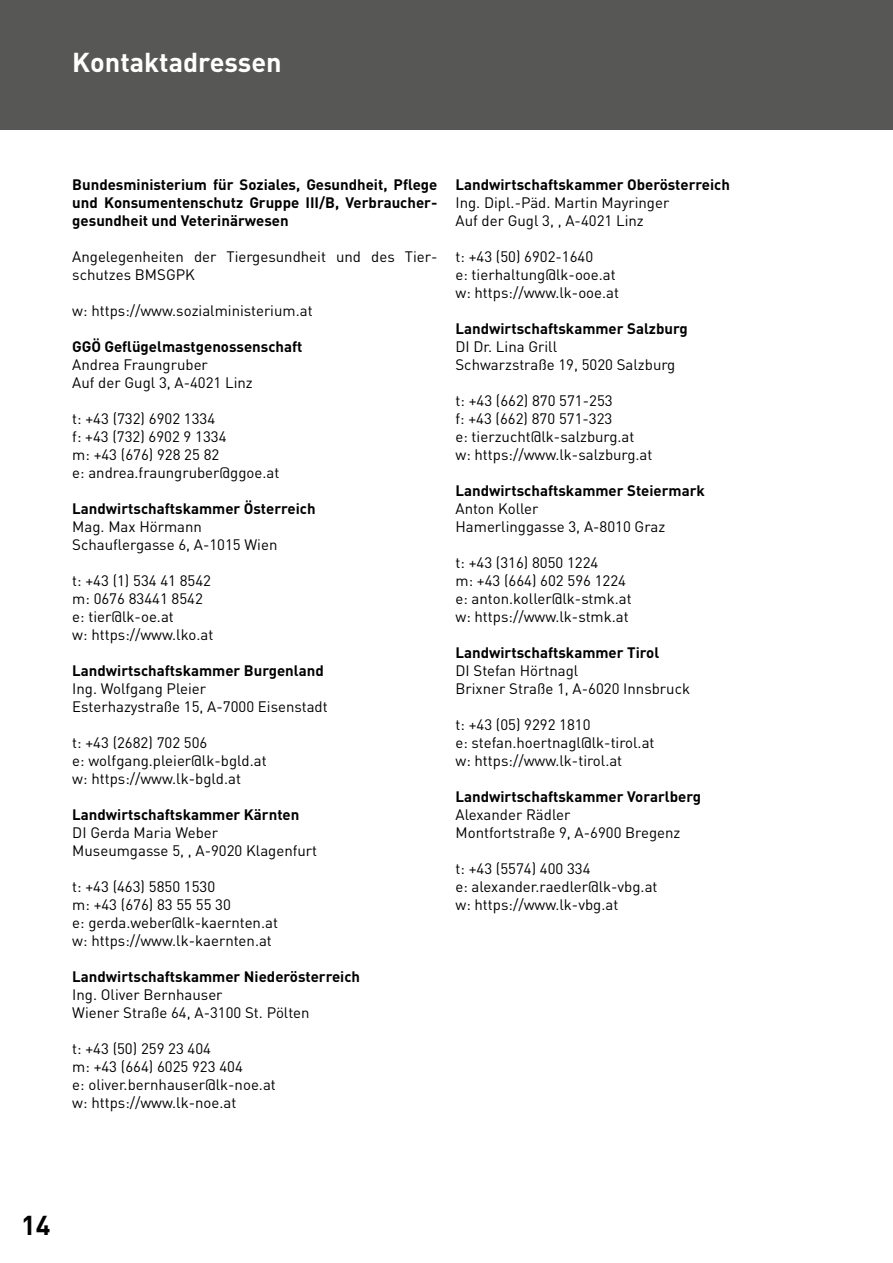
<style>
.page{position:relative;width:893px;height:1263px;background:#fff}
.page>*{position:absolute;margin:0;border:0;box-sizing:border-box;transform-origin:0 0}
.t1{font:700 27px "DIN Pro";color:#fff}
.t2{font:700 27px "DIN Pro";color:#000}
.t3{font:15px/18px "DIN Pro";color:#000}
.t4{font:700 15px/18px "DIN Pro";color:#000;text-align:justify}
</style>
<div class="page">
<div style="left:0;top:0;width:893px;height:130px;background:#575756"></div>
<h1 class="t1" style="left:72px;top:44px;width:211px">Kontaktadressen</h1>
<p class="t4" style="left:72px;top:175px;width:367px">Bundesministerium für Soziales, Gesundheit, Pflege und Konsumentenschutz Gruppe III/B, Verbraucher&shy;gesundheit und Veterinärwesen</p>
<p class="t3" style="left:72px;top:247px;width:367px">Angelegenheiten der Tiergesundheit und des Tier&shy;schutzes BMSGPK</p>
<p class="t3" style="left:72px;top:301px;width:242px">w: https://www.sozialministerium.at</p>
<p class="t4" style="left:72px;top:337px;width:232px">GGÖ Geflügelmastgenossenschaft</p>
<p class="t3" style="left:72px;top:355px;width:182px">Andrea Fraungruber<br>Auf der Gugl 3, A-4021 Linz</p>
<p class="t3" style="left:72px;top:409px;width:209px">t: +43 (732) 6902 1334<br>f: +43 (732) 6902 9 1334<br>m: +43 (676) 928 25 82<br>e: andrea.fraungruber@ggoe.at</p>
<p class="t4" style="left:72px;top:499px;width:245px">Landwirtschaftskammer Österreich</p>
<p class="t3" style="left:72px;top:517px;width:207px">Mag. Max Hörmann<br>Schauflergasse 6, A-1015 Wien</p>
<p class="t3" style="left:72px;top:571px;width:143px">t: +43 (1) 534 41 8542 m: 0676 83441 8542 e: tier@lk-oe.at<br>w: https://www.lko.at</p>
<p class="t4" style="left:72px;top:661px;width:253px">Landwirtschaftskammer Burgenland</p>
<p class="t3" style="left:72px;top:679px;width:257px">Ing. Wolfgang Pleier<br>Esterhazystraße 15, A-7000 Eisenstadt</p>
<p class="t3" style="left:72px;top:733px;width:196px">t: +43 (2682) 702 506<br>e: wolfgang.pleier@lk-bgld.at w: https://www.lk-bgld.at</p>
<p class="t4" style="left:72px;top:805px;width:229px">Landwirtschaftskammer Kärnten</p>
<p class="t3" style="left:72px;top:823px;width:246px">DI Gerda Maria Weber<br>Museumgasse 5, , A-9020 Klagenfurt</p>
<p class="t3" style="left:72px;top:877px;width:207px">t: +43 (463) 5850 1530<br>m: +43 (676) 83 55 55 30<br>e: gerda.weber@lk-kaernten.at w: https://www.lk-kaernten.at</p>
<p class="t4" style="left:72px;top:967px;width:289px">Landwirtschaftskammer Niederösterreich</p>
<p class="t3" style="left:72px;top:985px;width:239px">Ing. Oliver Bernhauser<br>Wiener Straße 64, A-3100 St. Pölten</p>
<p class="t3" style="left:72px;top:1039px;width:205px">t: +43 (50) 259 23 404<br>m: +43 (664) 6025 923 404<br>e: oliver.bernhauser@lk-noe.at w: https://www.lk-noe.at</p>
<p class="t4" style="left:455px;top:175px;width:276px">Landwirtschaftskammer Oberösterreich</p>
<p class="t3" style="left:455px;top:193px;width:215px">Ing. Dipl.-Päd. Martin Mayringer<br>Auf der Gugl 3, , A-4021 Linz</p>
<p class="t3" style="left:455px;top:247px;width:165px">t: +43 (50) 6902-1640<br>e: tierhaltung@lk-ooe.at w: https://www.lk-ooe.at</p>
<p class="t4" style="left:455px;top:319px;width:234px">Landwirtschaftskammer Salzburg</p>
<p class="t3" style="left:455px;top:337px;width:221px">DI Dr. Lina Grill<br>Schwarzstraße 19, 5020 Salzburg</p>
<p class="t3" style="left:455px;top:391px;width:199px">t: +43 (662) 870 571-253<br>f: +43 (662) 870 571-323<br>e: tierzucht@lk-salzburg.at w: https://www.lk-salzburg.at</p>
<p class="t4" style="left:455px;top:481px;width:251px">Landwirtschaftskammer Steiermark</p>
<p class="t3" style="left:455px;top:499px;width:211px">Anton Koller<br>Hamerlinggasse 3, A-8010 Graz</p>
<p class="t3" style="left:455px;top:553px;width:178px">t: +43 (316) 8050 1224<br>m: +43 (664) 602 596 1224 e: anton.koller@lk-stmk.at w: https://www.lk-stmk.at</p>
<p class="t4" style="left:455px;top:643px;width:205px">Landwirtschaftskammer Tirol</p>
<p class="t3" style="left:455px;top:661px;width:236px">DI Stefan Hörtnagl<br>Brixner Straße 1, A-6020 Innsbruck</p>
<p class="t3" style="left:455px;top:715px;width:201px">t: +43 (05) 9292 1810<br>e: stefan.hoertnagl@lk-tirol.at w: https://www.lk-tirol.at</p>
<p class="t4" style="left:455px;top:787px;width:247px">Landwirtschaftskammer Vorarlberg</p>
<p class="t3" style="left:455px;top:805px;width:226px">Alexander Rädler<br>Montfortstraße 9, A-6900 Bregenz</p>
<p class="t3" style="left:455px;top:859px;width:204px">t: +43 (5574) 400 334<br>e: alexander.raedler@lk-vbg.at w: https://www.lk-vbg.at</p>
<h1 class="t2" style="left:21px;top:1206px;width:31px">14</h1>
</div>
